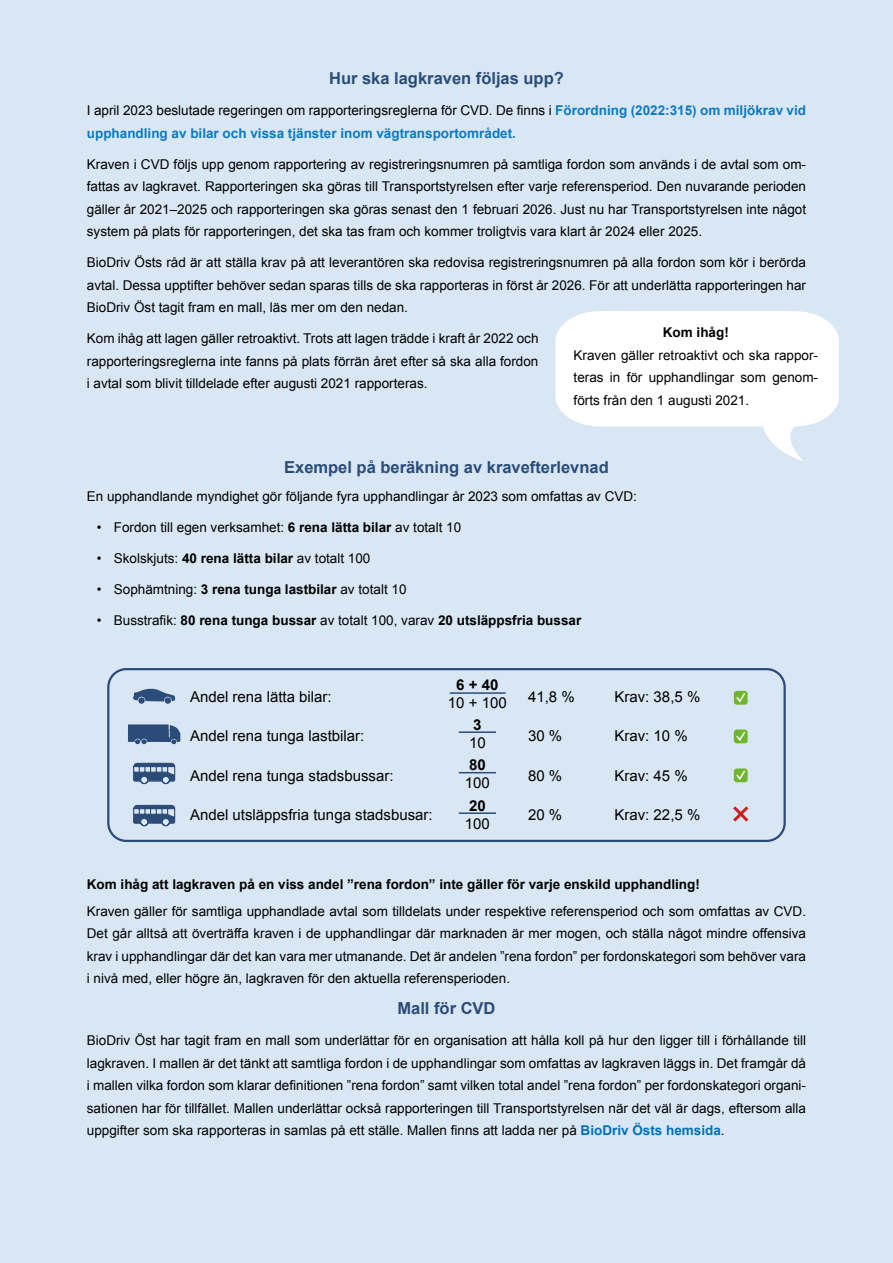
<style>
.page{position:relative;width:893px;height:1263px;background:#d9e7f4}
.page>*{position:absolute;margin:0;border:0;box-sizing:border-box;transform-origin:0 0}
.Styckeformat_2{font:700 16.5px "Arial";color:#2a4c78}
.Styckeformat_2-2{font:15px "Arial";color:#000}
.Styckeformat_2-3{font:700 15px "Arial";color:#000}
.Styckeformat_2-4{font:13.5px/22.5px "Arial";color:#000;text-align:justify}
.Styckeformat_2-5{font:700 13.5px/22.5px "Arial";color:#0e79be}
.Styckeformat_2-6{font:700 13.5px "Arial";color:#000}
.s1{font-weight:400;color:#000}
.s2{font-weight:700}
.s3{font-weight:400}
.s4{font-weight:700;color:#0070ba}
</style>
<div class="page">
<svg style="left:555px;top:311px;width:284px;height:150px"></svg>
<div style="left:165px;top:697px;width:6px;height:7px;background:#2c4d7a;border-radius:50%"></div>
<svg style="left:138px;top:697px;width:7px;height:7px"></svg>
<svg style="left:133px;top:689px;width:42px;height:12px"></svg>
<div style="left:107px;top:668px;width:679px;height:174px;border:2px solid #2a4c78;border-radius:18px"></div>
<svg style="left:128px;top:724px;width:52px;height:20px"></svg>
<svg style="left:133px;top:763px;width:42px;height:21px"></svg>
<svg style="left:133px;top:805px;width:42px;height:21px"></svg>
<hr style="left:450px;top:692px;width:56px;height:2px;background:#2a4c78">
<hr style="left:459px;top:731px;width:37px;height:2px;background:#2a4c78">
<hr style="left:459px;top:772px;width:37px;height:1px;background:#2a4c78">
<hr style="left:459px;top:812px;width:37px;height:2px;background:#2a4c78">
<svg style="left:733px;top:806px;width:16px;height:16px"></svg>
<svg style="left:734px;top:768px;width:14px;height:14px"></svg>
<svg style="left:735px;top:769px;width:12px;height:12px"></svg>
<svg style="left:734px;top:729px;width:14px;height:14px"></svg>
<svg style="left:735px;top:730px;width:12px;height:12px"></svg>
<svg style="left:734px;top:691px;width:14px;height:14px"></svg>
<svg style="left:735px;top:691px;width:12px;height:13px"></svg>
<p class="Styckeformat_2" style="left:329px;top:67px;width:236px">Hur ska lagkraven följas upp?</p>
<p class="Styckeformat_2-5" style="left:87px;top:100px;width:721px"><span class="s1">I april 2023 beslutade regeringen om rapporteringsreglerna för CVD. De finns i</span> Förordning (2022:315) om miljökrav vid upphandling av bilar och vissa tjänster inom vägtransportområdet.</p>
<p class="Styckeformat_2-4" style="left:87px;top:153px;width:721px">Kraven i CVD följs upp genom rapportering av registreringsnumren på samtliga fordon som används i de avtal som om&shy;fattas av lagkravet. Rapporteringen ska göras till Transportstyrelsen efter varje referensperiod. Den nuvarande perioden gäller år 2021–2025 och rapporteringen ska göras senast den 1 februari 2026. Just nu har Transportstyrelsen inte något system på plats för rapporteringen, det ska tas fram och kommer troligtvis vara klart år 2024 eller 2025.</p>
<p class="Styckeformat_2-4" style="left:87px;top:251px;width:721px">BioDriv Östs råd är att ställa krav på att leverantören ska redovisa registreringsnumren på alla fordon som kör i berörda avtal. Dessa upptifter behöver sedan sparas tills de ska rapporteras in först år 2026. För att underlätta rapporteringen har BioDriv Öst tagit fram en mall, läs mer om den nedan.</p>
<p class="Styckeformat_2-4" style="left:87px;top:327px;width:453px">Kom ihåg att lagen gäller retroaktivt. Trots att lagen trädde i kraft år 2022 och rapporteringsreglerna inte fanns på plats förrän året efter så ska alla fordon i avtal som blivit tilldelade efter augusti 2021 rapporteras.</p>
<p class="Styckeformat_2-6" style="left:663px;top:324px;width:68px">Kom ihåg!</p>
<p class="Styckeformat_2-4" style="left:574px;top:344px;width:246px">Kraven gäller retroaktivt och ska rappor&shy;teras in för upphandlingar som genom&shy;förts från den 1 augusti 2021.</p>
<p class="Styckeformat_2" style="left:284px;top:457px;width:326px">Exempel på beräkning av kravefterlevnad</p>
<p class="Styckeformat_2-4" style="left:87px;top:485px;width:552px">En upphandlande myndighet gör följande fyra upphandlingar år 2023 som omfattas av CVD:</p>
<p class="Styckeformat_2-4" style="left:97px;top:516px;width:366px">• Fordon till egen verksamhet: <span class="s2">6 rena lätta bilar</span> av totalt 10</p>
<p class="Styckeformat_2-4" style="left:97px;top:547px;width:275px">• Skolskjuts: <span class="s2">40 rena lätta bilar</span> av totalt 100</p>
<p class="Styckeformat_2-4" style="left:97px;top:578px;width:311px">• Sophämtning: <span class="s2">3 rena tunga lastbilar</span> av totalt 10</p>
<p class="Styckeformat_2-6" style="left:97px;top:611px;width:486px"><span class="s3">• Busstrafik:</span> 80 rena tunga bussar <span class="s3">av totalt 100, varav</span> 20 utsläppsfria bussar</p>
<p class="Styckeformat_2-2" style="left:190px;top:687px;width:143px">Andel rena lätta bilar:</p>
<p class="Styckeformat_2-2" style="left:190px;top:726px;width:176px">Andel rena tunga lastbilar:</p>
<p class="Styckeformat_2-2" style="left:190px;top:766px;width:205px">Andel rena tunga stadsbussar:</p>
<p class="Styckeformat_2-2" style="left:190px;top:805px;width:244px">Andel utsläppsfria tunga stadsbusar:</p>
<p class="Styckeformat_2-3" style="left:456px;top:675px;width:44px">6 + 40</p>
<p class="Styckeformat_2-2" style="left:448px;top:693px;width:60px">10 + 100</p>
<p class="Styckeformat_2-3" style="left:473px;top:715px;width:10px">3</p>
<p class="Styckeformat_2-2" style="left:469px;top:733px;width:18px">10</p>
<p class="Styckeformat_2-3" style="left:469px;top:755px;width:18px">80</p>
<p class="Styckeformat_2-2" style="left:465px;top:773px;width:27px">100</p>
<p class="Styckeformat_2-3" style="left:469px;top:795px;width:18px">20</p>
<p class="Styckeformat_2-2" style="left:465px;top:813px;width:27px">100</p>
<p class="Styckeformat_2-2" style="left:528px;top:687px;width:48px">41,8 %</p>
<p class="Styckeformat_2-2" style="left:528px;top:726px;width:36px">30 %</p>
<p class="Styckeformat_2-2" style="left:528px;top:766px;width:36px">80 %</p>
<p class="Styckeformat_2-2" style="left:528px;top:805px;width:36px">20 %</p>
<p class="Styckeformat_2-2" style="left:614px;top:687px;width:87px">Krav: 38,5 %</p>
<p class="Styckeformat_2-2" style="left:614px;top:726px;width:75px">Krav: 10 %</p>
<p class="Styckeformat_2-2" style="left:614px;top:766px;width:75px">Krav: 45 %</p>
<p class="Styckeformat_2-2" style="left:614px;top:805px;width:87px">Krav: 22,5 %</p>
<p class="Styckeformat_2-6" style="left:87px;top:875px;width:614px">Kom ihåg att lagkraven på en viss andel ”rena fordon” inte gäller för varje enskild upphandling!</p>
<p class="Styckeformat_2-4" style="left:87px;top:900px;width:721px">Kraven gäller för samtliga upphandlade avtal som tilldelats under respektive referensperiod och som omfattas av CVD.<br>Det går alltså att överträffa kraven i de upphandlingar där marknaden är mer mogen, och ställa något mindre offensiva krav i upphandlingar där det kan vara mer utmanande. Det är andelen ”rena fordon” per fordonskategori som behöver vara i nivå med, eller högre än, lagkraven för den aktuella referensperioden.</p>
<p class="Styckeformat_2" style="left:397px;top:997px;width:100px">Mall för CVD</p>
<p class="Styckeformat_2-4" style="left:87px;top:1029px;width:721px">BioDriv Öst har tagit fram en mall som underlättar för en organisation att hålla koll på hur den ligger till i förhållande till lagkraven. I mallen är det tänkt att samtliga fordon i de upphandlingar som omfattas av lagkraven läggs in. Det framgår då i mallen vilka fordon som klarar definitionen ”rena fordon” samt vilken total andel ”rena fordon” per fordonskategori organi&shy;sationen har för tillfället. Mallen underlättar också rapporteringen till Transportstyrelsen när det väl är dags, eftersom alla uppgifter som ska rapporteras in samlas på ett ställe. Mallen finns att ladda ner på <span class="s4">BioDriv Östs hemsida</span>.</p>
</div>
